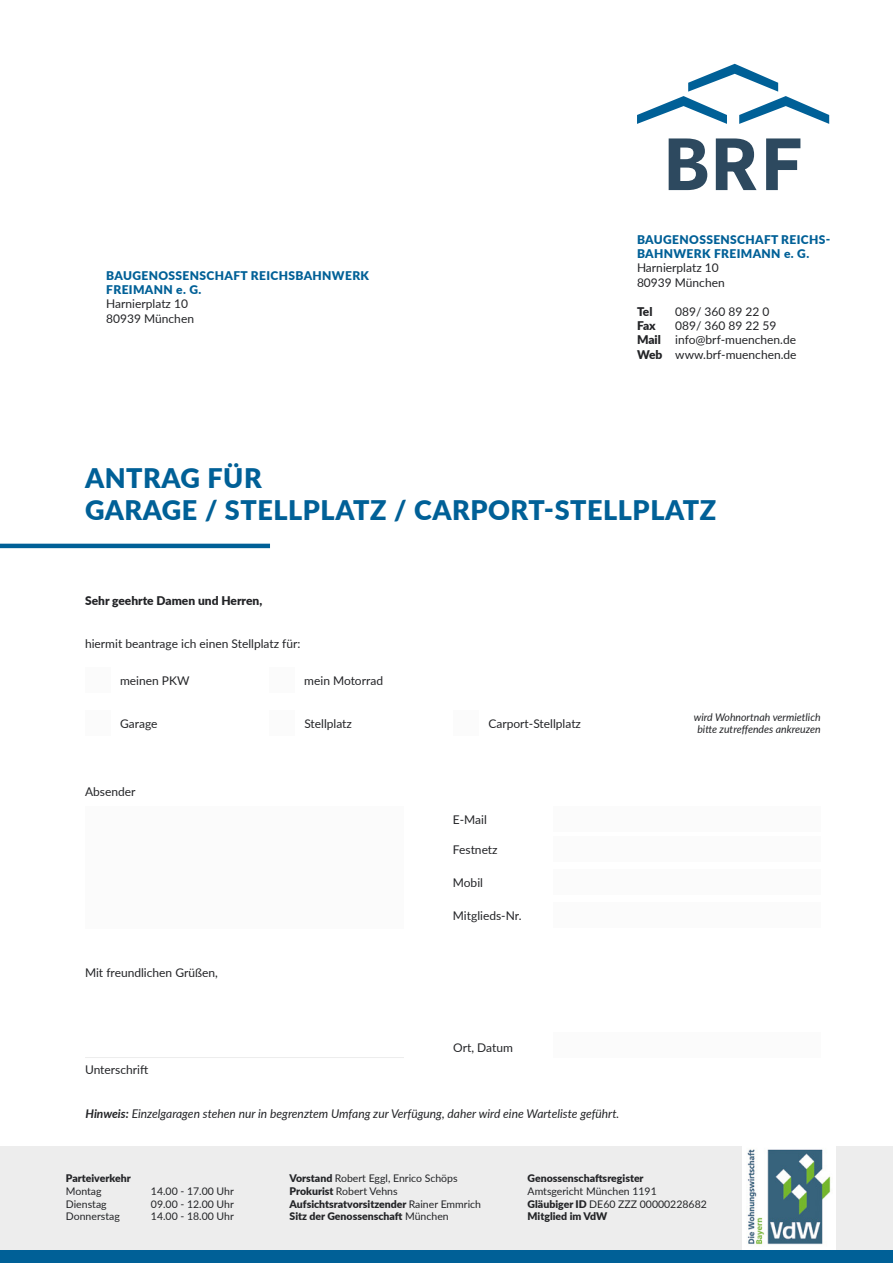
<style>
.page{position:relative;width:893px;height:1263px;background:#fff}
.page>*{position:absolute;margin:0;border:0;box-sizing:border-box;transform-origin:0 0}
.t1{font:900 27px/32.4px "Lato";letter-spacing:.02em;color:#006097}
.t2{font:12px/14.4px "Lato";color:#232427}
.t3{font:italic 12px "Lato";color:#232427}
.t4{font:900 12px/14.4px "Lato";letter-spacing:.03em;color:#006097}
.t5{font:900 12px "Lato";color:#232427}
.t6{font:900 10.5px/12.8px "Lato";color:#232427}
.t7{font:10.5px/12.8px "Lato";color:#232427}
.t8{font:italic 10.5px/12.6px "Lato";color:#232427;text-align:center}
.s1{font-weight:900}
.s2{font-weight:700}
.s3{font-weight:400}
</style>
<div class="page">
<div style="left:0;top:1146px;width:893px;height:109px;background:#ededed"></div>
<hr style="left:0;top:544px;width:270px;height:4px;background:#006097">
<div style="left:742px;top:1143px;width:93px;height:107px;background:#fff"></div>
<img style="left:747px;top:1149px;width:84px;height:96px">
<div style="left:0;top:1250px;width:893px;height:13px;background:#006097"></div>
<svg style="left:637px;top:64px;width:192px;height:60px"></svg>
<svg style="left:669px;top:138px;width:38px;height:52px"></svg>
<svg style="left:716px;top:138px;width:41px;height:52px"></svg>
<svg style="left:766px;top:138px;width:34px;height:52px"></svg>
<div style="left:85px;top:667px;width:26px;height:26px;background:#fbfbfb"></div>
<div style="left:85px;top:710px;width:26px;height:26px;background:#fbfbfb"></div>
<div style="left:85px;top:806px;width:319px;height:122px;background:#fbfbfb"></div>
<div style="left:553px;top:806px;width:268px;height:26px;background:#fbfbfb"></div>
<div style="left:553px;top:837px;width:268px;height:25px;background:#fbfbfb"></div>
<div style="left:553px;top:869px;width:268px;height:26px;background:#fbfbfb"></div>
<div style="left:553px;top:902px;width:268px;height:26px;background:#fbfbfb"></div>
<hr style="left:85px;top:1057px;width:319px;height:1px;background:#ededed">
<div style="left:269px;top:667px;width:26px;height:26px;background:#fbfbfb"></div>
<div style="left:453px;top:710px;width:26px;height:26px;background:#fbfbfb"></div>
<div style="left:269px;top:710px;width:26px;height:26px;background:#fbfbfb"></div>
<div style="left:553px;top:1032px;width:268px;height:26px;background:#fbfbfb"></div>
<p class="t4" style="left:106px;top:268px;width:264px">BAUGENOSSENSCHAFT REICHSBAHNWERK<br>FREIMANN e. G.</p>
<p class="t2" style="left:106px;top:296px;width:89px">Harnierplatz 10<br>80939 München</p>
<p class="t4" style="left:637px;top:231px;width:195px">BAUGENOSSENSCHAFT REICHS-<br>BAHNWERK FREIMANN e. G.</p>
<p class="t2" style="left:637px;top:260px;width:89px">Harnierplatz 10<br>80939 München</p>
<p class="t5" style="left:637px;top:302px;width:17px">Tel</p>
<p class="t2" style="left:675px;top:303px;width:96px">089/ 360 89 22 0</p>
<p class="t5" style="left:637px;top:317px;width:20px">Fax</p>
<p class="t2" style="left:637px;top:318px;width:161px;text-indent:38px">089/ 360 89 22 59<br><span class="s1">Mail</span> info@brf-muenchen.de<br><span class="s1">Web</span> www.brf-muenchen.de</p>
<h1 class="t1" style="left:85px;top:461px;width:633px">ANTRAG FÜR<br>GARAGE / STELLPLATZ / CARPORT-STELLPLATZ</h1>
<p class="t5" style="left:85px;top:592px;width:179px">Sehr geehrte Damen und Herren,</p>
<p class="t2" style="left:85px;top:636px;width:217px">hiermit beantrage ich einen Stellplatz für:</p>
<p class="t2" style="left:120px;top:673px;width:71px">meinen PKW</p>
<p class="t2" style="left:304px;top:673px;width:80px">mein Motorrad</p>
<p class="t2" style="left:304px;top:716px;width:49px">Stellplatz</p>
<p class="t2" style="left:488px;top:716px;width:94px">Carport-Stellplatz</p>
<p class="t2" style="left:120px;top:716px;width:39px">Garage</p>
<p class="t2" style="left:85px;top:784px;width:52px">Absender</p>
<p class="t2" style="left:85px;top:965px;width:134px">Mit freundlichen Grüßen,</p>
<p class="t2" style="left:453px;top:812px;width:36px">E-Mail</p>
<p class="t2" style="left:453px;top:842px;width:46px">Festnetz</p>
<p class="t2" style="left:453px;top:875px;width:32px">Mobil</p>
<p class="t2" style="left:453px;top:908px;width:70px">Mitglieds-Nr.</p>
<p class="t2" style="left:453px;top:1040px;width:61px">Ort, Datum</p>
<p class="t2" style="left:85px;top:1062px;width:65px">Unterschrift</p>
<p class="t3" style="left:85px;top:1105px;width:535px"><span class="s2">Hinweis:</span> Einzelgaragen stehen nur in begrenztem Umfang zur Verfügung, daher wird eine Warteliste geführt.</p>
<p class="t8" style="left:694px;top:710px;width:128px">wird Wohnortnah vermietlich bitte zutreffendes ankreuzen</p>
<p class="t6" style="left:66px;top:1171px;width:66px">Parteiverkehr</p>
<p class="t7" style="left:66px;top:1184px;width:37px">Montag</p>
<p class="t7" style="left:151px;top:1184px;width:84px">14.00 - 17.00 Uhr</p>
<p class="t7" style="left:66px;top:1197px;width:42px">Dienstag</p>
<p class="t7" style="left:151px;top:1197px;width:84px">09.00 - 12.00 Uhr</p>
<p class="t7" style="left:66px;top:1210px;width:55px">Donnerstag</p>
<p class="t7" style="left:151px;top:1210px;width:84px">14.00 - 18.00 Uhr</p>
<p class="t6" style="left:290px;top:1171px;width:193px">Vorstand <span class="s3">Robert Eggl, Enrico Schöps </span>Prokurist <span class="s3">Robert Vehns </span>Aufsichtsratvorsitzender <span class="s3">Rainer Emmrich </span>Sitz der Genossenschaft <span class="s3">München</span></p>
<p class="t6" style="left:528px;top:1171px;width:118px">Genossenschaftsregister</p>
<p class="t7" style="left:528px;top:1184px;width:181px">Amtsgericht München 1191<br><span class="s1">Gläubiger ID</span> DE60 ZZZ 00000228682<br><span class="s1">Mitglied im VdW</span></p>
</div>
